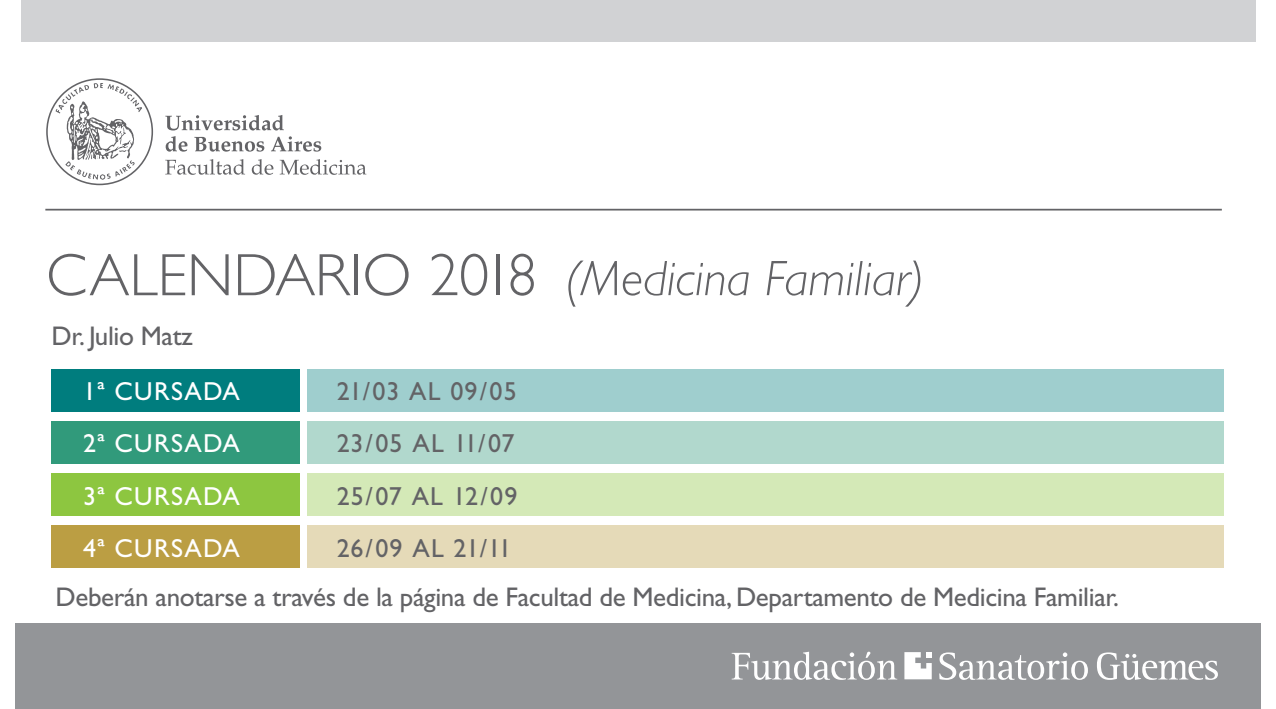
<style>
.page{position:relative;width:1276px;height:709px;background:#fff}
.page>*{position:absolute;margin:0;border:0;box-sizing:border-box;transform-origin:0 0}
.t1{font:italic 300 50px "Gill Sans";color:#636366}
.t2{font:27.05px "Gill Sans";letter-spacing:-.015em;color:#636366}
.t3{font:26.05px/52.5px "Gill Sans";letter-spacing:.035em;color:#636366;text-align:justify}
.t4{font:26.05px/52.5px "Gill Sans";letter-spacing:.05em;color:#fff;text-align:justify}
.s1{font-style:normal;font-size:60px}
</style>
<div class="page">
<div style="left:15px;top:624px;width:1246px;height:85px;background:#939598"></div>
<div style="left:21px;top:0;width:1235px;height:41px;background:#d1d2d4"></div>
<svg style="left:904px;top:652px;width:27px;height:27px"></svg>
<svg style="left:939px;top:652px;width:149px;height:28px"></svg>
<svg style="left:1097px;top:652px;width:121px;height:28px"></svg>
<svg style="left:731px;top:651px;width:166px;height:29px"></svg>
<hr style="left:45px;top:209px;width:1176px;height:1px;background:#636366">
<svg style="left:165px;top:115px;width:119px;height:15px"></svg>
<svg style="left:166px;top:136px;width:21px;height:16px"></svg>
<svg style="left:194px;top:137px;width:70px;height:15px"></svg>
<svg style="left:271px;top:136px;width:50px;height:16px"></svg>
<svg style="left:165px;top:159px;width:80px;height:16px"></svg>
<svg style="left:252px;top:159px;width:21px;height:16px"></svg>
<svg style="left:280px;top:159px;width:86px;height:16px"></svg>
<svg style="left:46px;top:78px;width:107px;height:107px"></svg>
<svg style="left:49px;top:254px;width:136px;height:42px"></svg>
<svg style="left:192px;top:254px;width:37px;height:41px"></svg>
<svg style="left:238px;top:254px;width:112px;height:41px"></svg>
<hr style="left:354px;top:254px;width:3px;height:41px;background:#636366">
<svg style="left:365px;top:254px;width:43px;height:42px"></svg>
<div style="left:51px;top:369px;width:249px;height:42px;background:#007d7e"></div>
<div style="left:307px;top:369px;width:917px;height:42px;background:#9fcece"></div>
<div style="left:51px;top:421px;width:249px;height:42px;background:#319a7b"></div>
<div style="left:307px;top:421px;width:917px;height:42px;background:#b1d8cd"></div>
<div style="left:51px;top:473px;width:249px;height:42px;background:#8dc640"></div>
<div style="left:307px;top:473px;width:917px;height:42px;background:#d4e9b7"></div>
<div style="left:51px;top:525px;width:249px;height:42px;background:#bb9e43"></div>
<div style="left:307px;top:525px;width:917px;height:42px;background:#e5dab8"></div>
<p class="t2" style="left:52px;top:320px;width:143px">Dr. Julio Matz</p>
<h1 class="t1" style="left:429px;top:250px;width:497px"><span class="s1">2018</span> (Medicina Familiar)</h1>
<p class="t4" style="left:83px;top:365px;width:158px">1ª CURSADA 2ª CURSADA 3ª CURSADA 4ª CURSADA</p>
<p class="t3" style="left:337px;top:365px;width:182px">21/03 AL 09/05<br>23/05 AL 11/07<br>25/07 AL 12/09<br>26/09 AL 21/11</p>
<p class="t2" style="left:56px;top:581px;width:1065px">Deberán anotarse a través de la página de Facultad de Medicina, Departamento de Medicina Familiar.</p>
</div>
